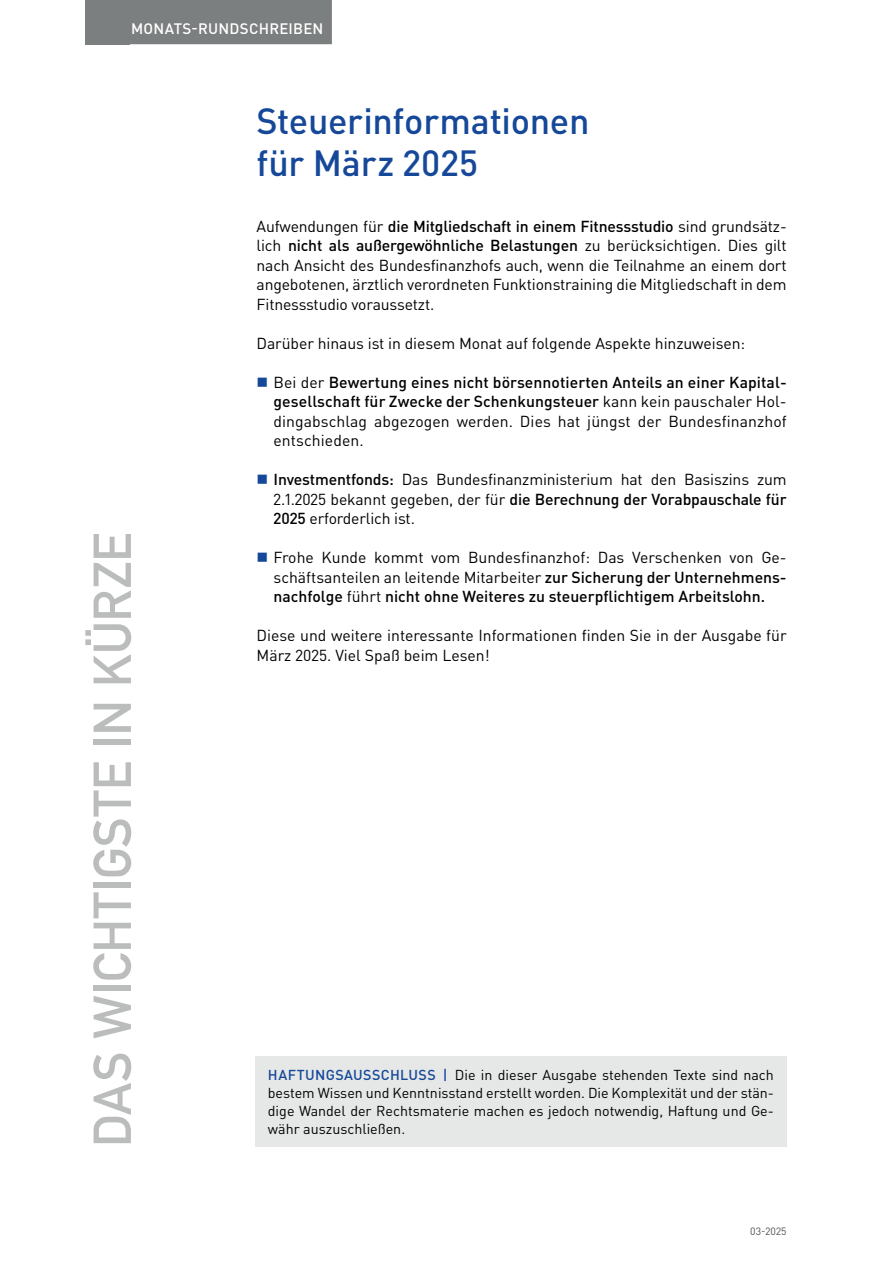
<style>
.page{position:relative;width:893px;height:1263px;background:#fff}
.page>*{position:absolute;margin:0;border:0;box-sizing:border-box;transform-origin:0 0}
.t1{font:52.5px "DIN Mittelschrift Std";color:#bbbdbd}
.t2{font:500 36px/42px "DIN Pro";letter-spacing:-.01em;color:#164899}
.t3{font:15.75px/19.5px "DIN Pro";letter-spacing:-.005em;color:#000001;text-align:justify}
.t4{font:500 15px "DIN Pro";letter-spacing:.015em;color:#fff}
.t5{font:14.25px/18px "DIN Pro";color:#000001;text-align:justify}
.t6{font:10.5px "DIN Pro";color:#4f5253}
.s1{font-weight:500}
.s2{font-weight:500;color:#164899}
</style>
<div class="page">
<div style="left:85px;top:0;width:45px;height:44px;background:#7c7f80"></div>
<div style="left:122px;top:0;width:210px;height:44px;background:#7c7f80"></div>
<div style="left:255px;top:1057px;width:532px;height:90px;background:#e6e8e7"></div>
<p class="t4" style="left:131px;top:18px;width:194px">MONATS-RUNDSCHREIBEN</p>
<h1 class="t1" style="left:82px;top:1147px;width:616px;rotate:-90deg">DAS WICHTIGSTE IN KÜRZE</h1>
<h2 class="t2" style="left:257px;top:99px;width:334px">Steuerinformationen für März 2025</h2>
<p class="t3" style="left:257px;top:216px;width:532px">Aufwendungen für <span class="s1">die Mitgliedschaft in einem Fitnessstudio</span> sind grundsätz&shy;lich <span class="s1">nicht als außergewöhnliche Belastungen</span> zu berücksichtigen. Dies gilt nach Ansicht des Bundesfinanzhofs auch, wenn die Teilnahme an einem dort angebotenen, ärztlich verordneten Funktionstraining die Mitgliedschaft in dem Fitnessstudio voraussetzt.</p>
<p class="t3" style="left:257px;top:333px;width:490px">Darüber hinaus ist in diesem Monat auf folgende Aspekte hinzuweisen:</p>
<p class="t3" style="left:274px;top:372px;width:515px">Bei der <span class="s1">Bewertung eines nicht börsennotierten Anteils an einer Kapital&shy;gesellschaft für Zwecke der Schenkungsteuer</span> kann kein pauschaler Hol&shy;dingabschlag abgezogen werden. Dies hat jüngst der Bundesfinanzhof entschieden.</p>
<p class="t3" style="left:274px;top:469px;width:515px"><span class="s1">Investmentfonds:</span> Das Bundesfinanzministerium hat den Basiszins zum 2.1.2025 bekannt gegeben, der für <span class="s1">die Berechnung der Vorabpauschale für 2025</span> erforderlich ist.</p>
<p class="t3" style="left:274px;top:547px;width:515px">Frohe Kunde kommt vom Bundesfinanzhof: Das Verschenken von Ge&shy;schäftsanteilen an leitende Mitarbeiter <span class="s1">zur Sicherung der Unternehmens&shy;nachfolge</span> führt <span class="s1">nicht ohne Weiteres zu steuerpflichtigem Arbeitslohn.</span></p>
<p class="t3" style="left:257px;top:625px;width:532px">Diese und weitere interessante Informationen finden Sie in der Ausgabe für<br>März 2025. Viel Spaß beim Lesen!</p>
<p class="t5" style="left:268px;top:1065px;width:508px"><span class="s2">HAFTUNGSAUSSCHLUSS |</span> Die in dieser Ausgabe stehenden Texte sind nach bestem Wissen und Kenntnisstand erstellt worden. Die Komplexität und der stän&shy;dige Wandel der Rechtsmaterie machen es jedoch notwendig, Haftung und Ge&shy;währ auszuschließen.</p>
<p class="t6" style="left:750px;top:1224px;width:38px">03-2025</p>
</div>
